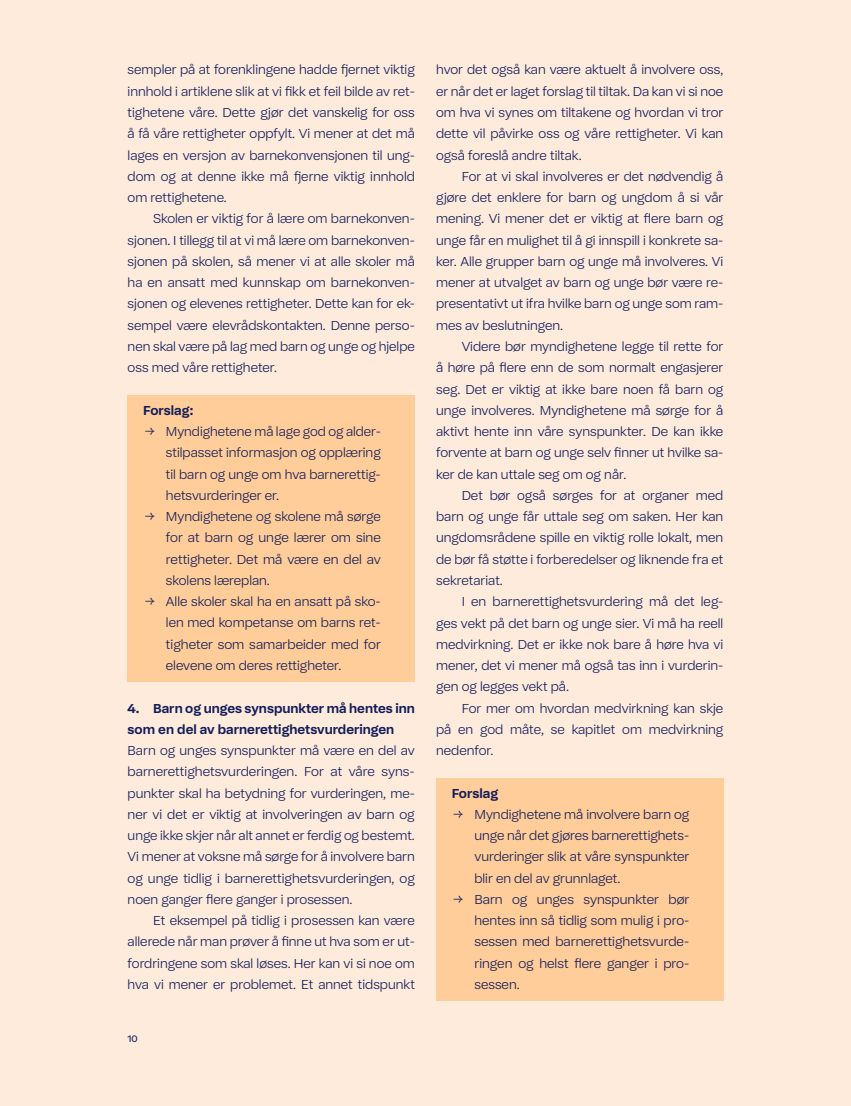
<style>
.page{position:relative;width:851px;height:1106px;background:#fff}
.page>*{position:absolute;margin:0;border:0;box-sizing:border-box;transform-origin:0 0}
.t1{font:300 13.5px/21.3px "Barneombudet";color:#121c59;text-align:justify}
.t2{font:700 13.5px/21.3px "Barneombudet";color:#121c59}
.t3{font:9.75px "Barneombudet";color:#121c59}
</style>
<div class="page">
<div style="left:0;top:0;width:850px;height:1106px;background:#feebdc"></div>
<div style="left:128px;top:395px;width:287px;height:31px;background:#ffcd9a"></div>
<div style="left:128px;top:416px;width:287px;height:95px;background:#ffcd9a"></div>
<div style="left:128px;top:501px;width:287px;height:96px;background:#ffcd9a"></div>
<div style="left:128px;top:586px;width:287px;height:96px;background:#ffcd9a"></div>
<div style="left:436px;top:777px;width:287px;height:32px;background:#ffcd9a"></div>
<div style="left:436px;top:799px;width:287px;height:95px;background:#ffcd9a"></div>
<div style="left:436px;top:884px;width:287px;height:116px;background:#ffcd9a"></div>
<p class="t1" style="left:128px;top:59px;width:289px">sempler på at forenklingene hadde fjernet viktig innhold i artiklene slik at vi fikk et feil bilde av ret&shy;tighetene våre. Dette gjør det vanskelig for oss å få våre rettigheter oppfylt. Vi mener at det må lages en versjon av barnekonvensjonen til ung&shy;dom og at denne ikke må fjerne viktig innhold om rettighetene.</p>
<p class="t1" style="left:128px;top:208px;width:289px;text-indent:26px">Skolen er viktig for å lære om barnekonven&shy;sjonen. I tillegg til at vi må lære om barnekonven&shy;sjonen på skolen, så mener vi at alle skoler må ha en ansatt med kunnskap om barnekonven&shy;sjonen og elevenes rettigheter. Dette kan for ek&shy;sempel være elevrådskontakten. Denne perso&shy;nen skal være på lag med barn og unge og hjelpe oss med våre rettigheter.</p>
<p class="t2" style="left:143px;top:399px;width:52px">Forslag:</p>
<p class="t1" style="left:166px;top:420px;width:216px;text-indent:-21px">→ Myndighetene må lage god og alder&shy;stilpasset informasjon og opplæring til barn og unge om hva barnerettig&shy;hetsvurderinger er.</p>
<p class="t1" style="left:166px;top:506px;width:216px;text-indent:-21px">→ Myndighetene og skolene må sørge for at barn og unge lærer om sine rettigheter. Det må være en del av skolens læreplan.</p>
<p class="t1" style="left:166px;top:591px;width:216px;text-indent:-21px">→ Alle skoler skal ha en ansatt på sko&shy;len med kompetanse om barns ret&shy;tigheter som samarbeider med for elevene om deres rettigheter.</p>
<p class="t2" style="left:128px;top:697px;width:289px">4. Barn og unges synspunkter må hentes inn som en del av barnerettighetsvurderingen</p>
<p class="t1" style="left:128px;top:739px;width:289px">Barn og unges synspunkter må være en del av barnerettighetsvurderingen. For at våre syns&shy;punkter skal ha betydning for vurderingen, me&shy;ner vi det er viktig at involveringen av barn og unge ikke skjer når alt annet er ferdig og bestemt.<br>Vi mener at voksne må sørge for å involvere barn og unge tidlig i barnerettighetsvurderingen, og noen ganger flere ganger i prosessen.</p>
<p class="t1" style="left:128px;top:909px;width:289px;text-indent:26px">Et eksempel på tidlig i prosessen kan være allerede når man prøver å finne ut hva som er ut&shy;fordringene som skal løses. Her kan vi si noe om hva vi mener er problemet. Et annet tidspunkt</p>
<p class="t3" style="left:128px;top:1033px;width:12px">10</p>
<p class="t1" style="left:436px;top:59px;width:289px">hvor det også kan være aktuelt å involvere oss, er når det er laget forslag til tiltak. Da kan vi si noe om hva vi synes om tiltakene og hvordan vi tror dette vil påvirke oss og våre rettigheter. Vi kan også foreslå andre tiltak.</p>
<p class="t1" style="left:436px;top:165px;width:289px;text-indent:26px">For at vi skal involveres er det nødvendig å gjøre det enklere for barn og ungdom å si vår mening. Vi mener det er viktig at flere barn og unge får en mulighet til å gi innspill i konkrete sa&shy;ker. Alle grupper barn og unge må involveres. Vi mener at utvalget av barn og unge bør være re&shy;presentativt ut ifra hvilke barn og unge som ram&shy;mes av beslutningen.</p>
<p class="t1" style="left:436px;top:335px;width:289px;text-indent:26px">Videre bør myndighetene legge til rette for å høre på flere enn de som normalt engasjerer seg. Det er viktig at ikke bare noen få barn og unge involveres. Myndighetene må sørge for å aktivt hente inn våre synspunkter. De kan ikke forvente at barn og unge selv finner ut hvilke sa&shy;ker de kan uttale seg om og når.</p>
<p class="t1" style="left:436px;top:484px;width:289px;text-indent:26px">Det bør også sørges for at organer med barn og unge får uttale seg om saken. Her kan ungdomsrådene spille en viktig rolle lokalt, men de bør få støtte i forberedelser og liknende fra et sekretariat.</p>
<p class="t1" style="left:436px;top:591px;width:289px;text-indent:26px">I en barnerettighetsvurdering må det leg&shy;ges vekt på det barn og unge sier. Vi må ha reell medvirkning. Det er ikke nok bare å høre hva vi mener, det vi mener må også tas inn i vurderin&shy;gen og legges vekt på.</p>
<p class="t1" style="left:436px;top:697px;width:288px;text-indent:26px">For mer om hvordan medvirkning kan skje på en god måte, se kapitlet om medvirkning nedenfor.</p>
<p class="t2" style="left:451px;top:782px;width:48px">Forslag</p>
<p class="t1" style="left:474px;top:803px;width:216px;text-indent:-21px">→ Myndighetene må involvere barn og unge når det gjøres barnerettighets&shy;vurderinger slik at våre synspunkter blir en del av grunnlaget.</p>
<p class="t1" style="left:474px;top:888px;width:216px;text-indent:-21px">→ Barn og unges synspunkter bør hentes inn så tidlig som mulig i pro&shy;sessen med barnerettighetsvurde&shy;ringen og helst flere ganger i pro&shy;sessen.</p>
</div>
